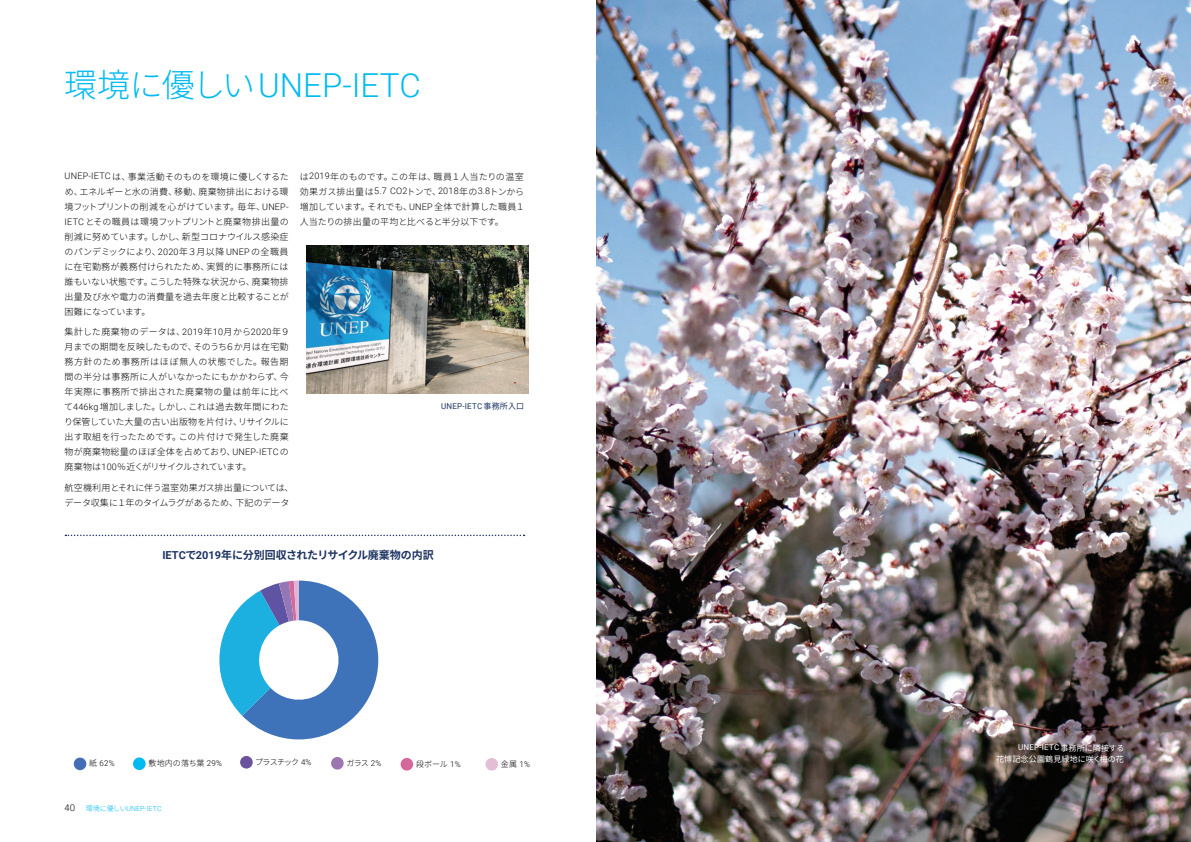
<style>
.page{position:relative;width:1191px;height:842px;background:#fff}
.page>*{position:absolute;margin:0;border:0;box-sizing:border-box;transform-origin:0 0}
.t1{font:300 33px "Roboto";color:#00baf1}
.t2{font:700 11px "Source Han Sans";letter-spacing:-.015em;color:#1d3361}
.t3{font:300 9px/15px "Source Han Sans";letter-spacing:.015em;color:#000}
.t4{font:300 9px/15px "Source Han Sans";letter-spacing:-.02em;color:#000}
.t5{font:300 8px "Source Han Sans";letter-spacing:-.03em;color:#000}
.t6{font:8px "Roboto";letter-spacing:.025em;color:#fff}
.t7{font:8px "Source Han Sans";letter-spacing:.025em;color:#fff}
.t8{font:8px "Roboto";letter-spacing:.025em;color:#1d3361}
.t9{font:300 8px "Source Han Sans";letter-spacing:.005em;color:#000}
.t10{font:300 8px "Roboto";color:#000}
.t11{font:300 7px "Roboto";letter-spacing:.01em;color:#00baf1}
.s1{font-family:"Source Han Sans"}
.s2{font-family:"Roboto"}
.s3{font-size:9.3px;color:#000}
</style>
<div class="page">
<div style="left:331px;top:757px;width:13px;height:12px;background:#9b77b0;border-radius:50%"></div>
<div style="left:74px;top:757px;width:12px;height:13px;background:#436eb6;border-radius:50%"></div>
<div style="left:133px;top:757px;width:13px;height:13px;background:#00baf1;border-radius:50%"></div>
<div style="left:400px;top:758px;width:13px;height:12px;background:#d5689a;border-radius:50%"></div>
<div style="left:485px;top:758px;width:13px;height:12px;background:#e3bfd5;border-radius:50%"></div>
<div style="left:240px;top:756px;width:13px;height:12px;background:#6a539c;border-radius:50%"></div>
<svg style="left:219px;top:581px;width:159px;height:158px"></svg>
<img style="left:306px;top:245px;width:222px;height:148px">
<img style="left:596px;top:0;width:595px;height:842px">
<svg style="left:65px;top:535px;width:459px;height:1px"></svg>
<h1 class="t1" style="left:64px;top:62px;width:358px"><span class="s1">環境に優しい</span>UNEP-IETC</h1>
<p class="t3" style="left:64px;top:169px;width:226px;text-align:justify"><span class="s2">UNEP-IETC</span>は、事業活動そのものを環境に優しくするため、エネルギーと水の消費、移動、廃棄物排出における環境フットプリントの削減を心がけています。毎年、<span class="s2">UNEP-IETC</span>とその職員は環境フットプリントと廃棄物排出量の削減に努めています。しかし、新型コロナウイルス感染症のパンデミックにより、<span class="s2">2020</span>年３月以降 <span class="s2">UNEP</span>の全職員に在宅勤務が義務付けられたため、実質的に事務所には誰もいない状態です。こうした特殊な状況から、廃棄物排出量及び水や電力の消費量を過去年度と比較することが困難になっています。</p>
<p class="t3" style="left:64px;top:325px;width:227px">集計した廃棄物のデータは、<span class="s2">2019</span>年<span class="s2">10</span>月から<span class="s2">2020</span>年９月までの期間を反映したもので、そのうち６か月は在宅勤務方針のため事務所はほぼ無人の状態でした。報告期間の半分は事務所に人がいなかったにもかかわらず、今年実際に事務所で排出された廃棄物の量は前年に比べて<span class="s2">446kg</span>増加しました。しかし、これは過去数年間にわたり保管していた大量の古い出版物を片付け、リサイクルに出す取組を行ったためです。この片付けで発生した廃棄物が廃棄物総量のほぼ全体を占めており、<span class="s2">UNEP-IETC</span>の廃棄物は<span class="s2">100</span>％近くがリサイクルされています。</p>
<p class="t4" style="left:64px;top:480px;width:231px">航空機利用とそれに伴う温室効果ガス排出量については、データ収集に１年のタイムラグがあるため、下記のデータ</p>
<p class="t3" style="left:300px;top:169px;width:227px">は<span class="s2">2019</span>年のものです。この年は、職員１人当たりの温室効果ガス排出量は<span class="s2">5.7 CO2</span>トンで、<span class="s2">2018</span>年の<span class="s2">3.8</span>トンから増加しています。それでも、<span class="s2">UNEP</span> 全体で計算した職員１人当たりの排出量の平均と比べると半分以下です。</p>
<p class="t8" style="left:441px;top:401px;width:85px">UNEP-IETC<span class="s1">事務所入口</span></p>
<p class="t2" style="left:162px;top:549px;width:273px"><span class="s2">IETC</span>で<span class="s2">2019</span>年に分別回収されたリサイクル廃棄物の内訳</p>
<p class="t10" style="left:89px;top:758px;width:27px"><span class="s1">紙</span> 62%</p>
<p class="t9" style="left:148px;top:759px;width:75px">敷地内の落ち葉 <span class="s2">29%</span></p>
<p class="t5" style="left:255px;top:757px;width:58px">プラスチック <span class="s2">4%</span></p>
<p class="t5" style="left:416px;top:759px;width:46px">段ボール <span class="s2">1%</span></p>
<p class="t5" style="left:501px;top:759px;width:31px">金属 <span class="s2">1%</span></p>
<p class="t5" style="left:346px;top:758px;width:36px">ガラス <span class="s2">2%</span></p>
<p class="t11" style="left:64px;top:804px;width:99px"><span class="s3">40</span> <span class="s1">環境に優しい</span>UNEP-IETC</p>
<p class="t6" style="left:1018px;top:742px;width:108px">UNEP-IETC<span class="s1">事務所に隣接する</span></p>
<p class="t7" style="left:996px;top:754px;width:129px">花博記念公園鶴見緑地に咲く梅の花</p>
</div>
